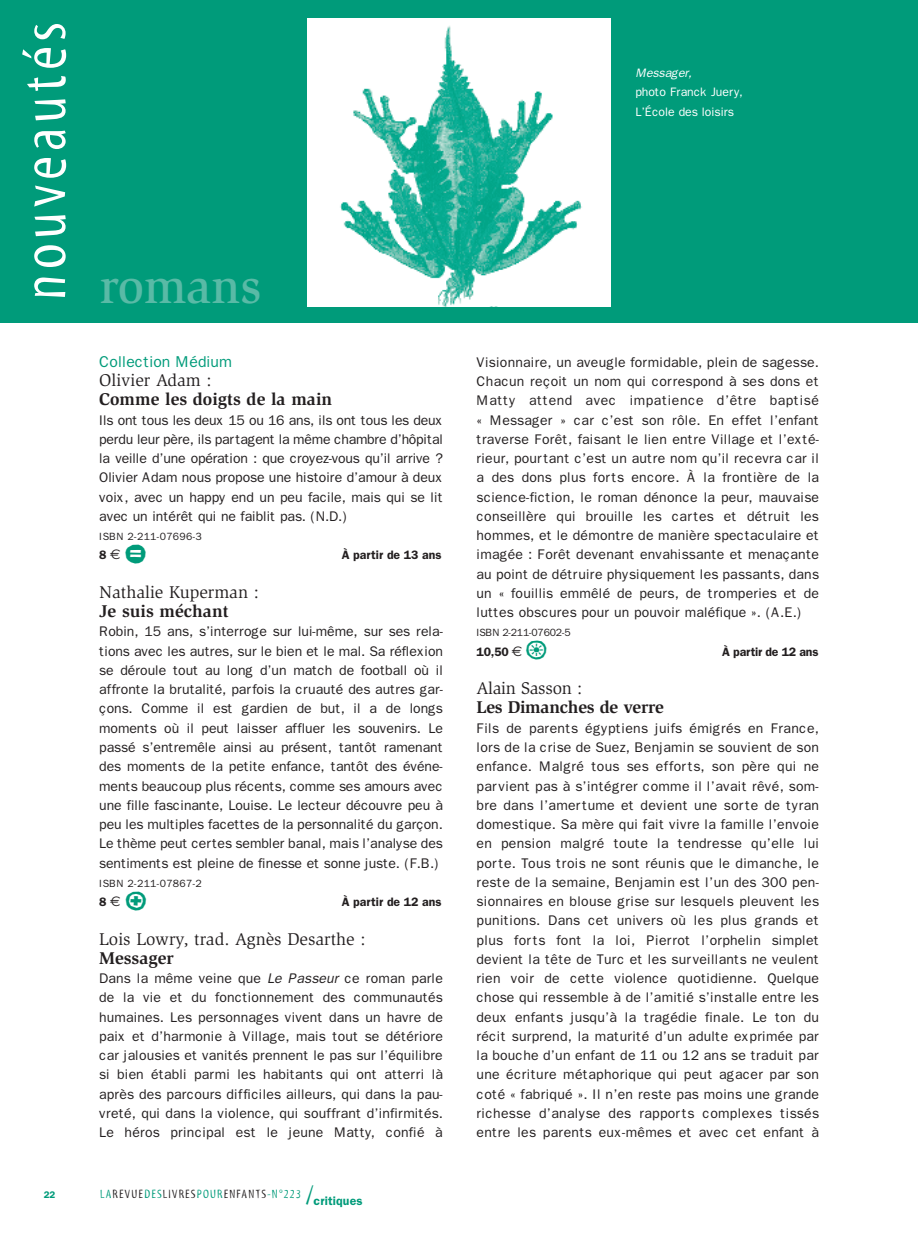
<style>
.page{position:relative;width:918px;height:1241px;background:#fff}
.page>*{position:absolute;margin:0;border:0;box-sizing:border-box;transform-origin:0 0}
.t1{font:63px "Myriad Tilt";letter-spacing:.08em;color:#fff}
.t2{font:500 49px "Slimbach";color:#59baa6}
.t3{font:35px "Ale Signs White LL";color:#009b7a}
.t4{font:35px "Ale Signs Black LL";color:#009b7a}
.t5{font:17.5px "Slimbach";color:#231f20}
.t6{font:700 17.5px "Slimbach";color:#231f20}
.t7{font:15.75px "Franklin Gothic";color:#009b7a}
.t8{font:14px/19.2px "Franklin Gothic";letter-spacing:.005em;color:#231f20;text-align:justify}
.t9{font:12.25px "Myriad Tilt";letter-spacing:.1em;color:#231f20}
.t10{font:600 12.25px "Franklin Gothic";color:#231f20}
.t11{font:12.25px/19.2px "Franklin Gothic";letter-spacing:-.005em;color:#fff}
.t12{font:600 12.25px "Franklin Gothic";letter-spacing:-.02em;color:#231f20}
.t13{font:italic 12.25px "Franklin Gothic";letter-spacing:-.005em;color:#fff}
.t14{font:10.5px "Franklin Gothic";letter-spacing:.03em;color:#231f20}
.t15{font:10.5px "Franklin Gothic";letter-spacing:-.02em;color:#231f20}
.t16{font:600 9.62px "Franklin Gothic";color:#009b7a}
.s1{font-family:"Euro Sans";font-weight:400;font-size:14px}
.s2{font-style:italic}
.s3{color:#009b7a}
.s4{font-size:26.25px;color:#009b7a}
.s5{font-family:"Franklin Gothic";font-weight:600;color:#009b7a}
</style>
<div class="page">
<div style="left:0;top:0;width:918px;height:322px;background:#009b7a"></div>
<img style="left:308px;top:19px;width:302px;height:287px">
<h1 class="t1" style="left:21px;top:300px;width:280px;rotate:-90deg">nouveautés</h1>
<p class="t16" style="left:44px;top:1188px;width:13px">22</p>
<h2 class="t2" style="left:100px;top:267px;width:163px">romans</h2>
<p class="t7" style="left:99px;top:352px;width:134px">Collection Médium</p>
<p class="t5" style="left:99px;top:373px;width:114px">Olivier Adam :</p>
<p class="t6" style="left:99px;top:392px;width:234px">Comme les doigts de la main</p>
<p class="t8" style="left:99px;top:410px;width:345px">Ils ont tous les deux 15 ou 16 ans, ils ont tous les deux perdu leur père, ils partagent la même chambre d’hôpital la veille d’une opération : que croyez-vous qu’il arrive ?<br>Olivier Adam nous propose une histoire d’amour à deux voix, avec un happy end un peu facile, mais qui se lit avec un intérêt qui ne faiblit pas. (N.D.)</p>
<p class="t14" style="left:99px;top:530px;width:104px">ISBN 2-211-07696-3</p>
<p class="t10" style="left:99px;top:548px;width:23px">8 <span class="s1">€</span></p>
<h3 class="t4" style="left:124px;top:531px;width:24px">a</h3>
<p class="t10" style="left:342px;top:548px;width:101px">À partir de 13 ans</p>
<p class="t5" style="left:99px;top:585px;width:161px">Nathalie Kuperman :</p>
<p class="t6" style="left:99px;top:604px;width:131px">Je suis méchant</p>
<p class="t8" style="left:99px;top:622px;width:345px">Robin, 15 ans, s’interroge sur lui-même, sur ses rela&shy;tions avec les autres, sur le bien et le mal. Sa réflexion se déroule tout au long d’un match de football où il affronte la brutalité, parfois la cruauté des autres gar&shy;çons. Comme il est gardien de but, il a de longs moments où il peut laisser affluer les souvenirs. Le passé s’entremêle ainsi au présent, tantôt ramenant des moments de la petite enfance, tantôt des événe&shy;ments beaucoup plus récents, comme ses amours avec une fille fascinante, Louise. Le lecteur découvre peu à peu les multiples facettes de la personnalité du garçon.<br>Le thème peut certes sembler banal, mais l’analyse des sentiments est pleine de finesse et sonne juste. (F.B.)</p>
<p class="t14" style="left:99px;top:876px;width:104px">ISBN 2-211-07867-2</p>
<p class="t10" style="left:99px;top:894px;width:23px">8 <span class="s1">€</span></p>
<h3 class="t3" style="left:124px;top:878px;width:24px">U</h3>
<p class="t10" style="left:342px;top:894px;width:101px">À partir de 12 ans</p>
<p class="t5" style="left:99px;top:931px;width:268px">Lois Lowry, trad. Agnès Desarthe :</p>
<p class="t6" style="left:99px;top:951px;width:76px">Messager</p>
<p class="t8" style="left:99px;top:968px;width:345px">Dans la même veine que <span class="s2">Le Passeur</span> ce roman parle de la vie et du fonctionnement des communautés humaines. Les personnages vivent dans un havre de paix et d’harmonie à Village, mais tout se détériore car jalousies et vanités prennent le pas sur l’équilibre si bien établi parmi les habitants qui ont atterri là après des parcours difficiles ailleurs, qui dans la pau&shy;vreté, qui dans la violence, qui souffrant d’infirmités.<br>Le héros principal est le jeune Matty, confié à</p>
<p class="t9" style="left:100px;top:1188px;width:264px"><span class="s3">LA</span>REVUE<span class="s3">DES</span>LIVRES<span class="s3">POUR</span>ENFANTS<span class="s3">-N°223</span> <span class="s4">/</span><span class="s5">critiques</span></p>
<p class="t13" style="left:635px;top:66px;width:58px">Messager,</p>
<p class="t11" style="left:635px;top:82px;width:109px">photo Franck Juery,<br>L’École des loisirs</p>
<p class="t8" style="left:476px;top:352px;width:344px">Visionnaire, un aveugle formidable, plein de sagesse.<br>Chacun reçoit un nom qui correspond à ses dons et Matty attend avec impatience d’être baptisé « Messager » car c’est son rôle. En effet l’enfant traverse Forêt, faisant le lien entre Village et l’exté&shy;rieur, pourtant c’est un autre nom qu’il recevra car il a des dons plus forts encore. À la frontière de la science-fiction, le roman dénonce la peur, mauvaise conseillère qui brouille les cartes et détruit les hommes, et le démontre de manière spectaculaire et imagée : Forêt devenant envahissante et menaçante au point de détruire physiquement les passants, dans un « fouillis emmêlé de peurs, de tromperies et de luttes obscures pour un pouvoir maléfique ». (A.E.)</p>
<p class="t15" style="left:476px;top:626px;width:96px">ISBN 2-211-07602-5</p>
<p class="t10" style="left:476px;top:644px;width:47px">10,50 <span class="s1">€</span></p>
<h3 class="t3" style="left:525px;top:627px;width:24px">o</h3>
<p class="t12" style="left:722px;top:644px;width:98px">À partir de 12 ans</p>
<p class="t5" style="left:476px;top:681px;width:107px">Alain Sasson :</p>
<p class="t6" style="left:476px;top:700px;width:189px">Les Dimanches de verre</p>
<p class="t8" style="left:476px;top:718px;width:344px">Fils de parents égyptiens juifs émigrés en France, lors de la crise de Suez, Benjamin se souvient de son enfance. Malgré tous ses efforts, son père qui ne parvient pas à s’intégrer comme il l’avait rêvé, som&shy;bre dans l’amertume et devient une sorte de tyran domestique. Sa mère qui fait vivre la famille l’envoie en pension malgré toute la tendresse qu’elle lui porte. Tous trois ne sont réunis que le dimanche, le reste de la semaine, Benjamin est l’un des 300 pen&shy;sionnaires en blouse grise sur lesquels pleuvent les punitions. Dans cet univers où les plus grands et plus forts font la loi, Pierrot l’orphelin simplet devient la tête de Turc et les surveillants ne veulent rien voir de cette violence quotidienne. Quelque chose qui ressemble à de l’amitié s’installe entre les deux enfants jusqu’à la tragédie finale. Le ton du récit surprend, la maturité d’un adulte exprimée par la bouche d’un enfant de 11 ou 12 ans se traduit par une écriture métaphorique qui peut agacer par son coté « fabriqué ». Il n’en reste pas moins une grande richesse d’analyse des rapports complexes tissés entre les parents eux-mêmes et avec cet enfant à</p>
</div>
